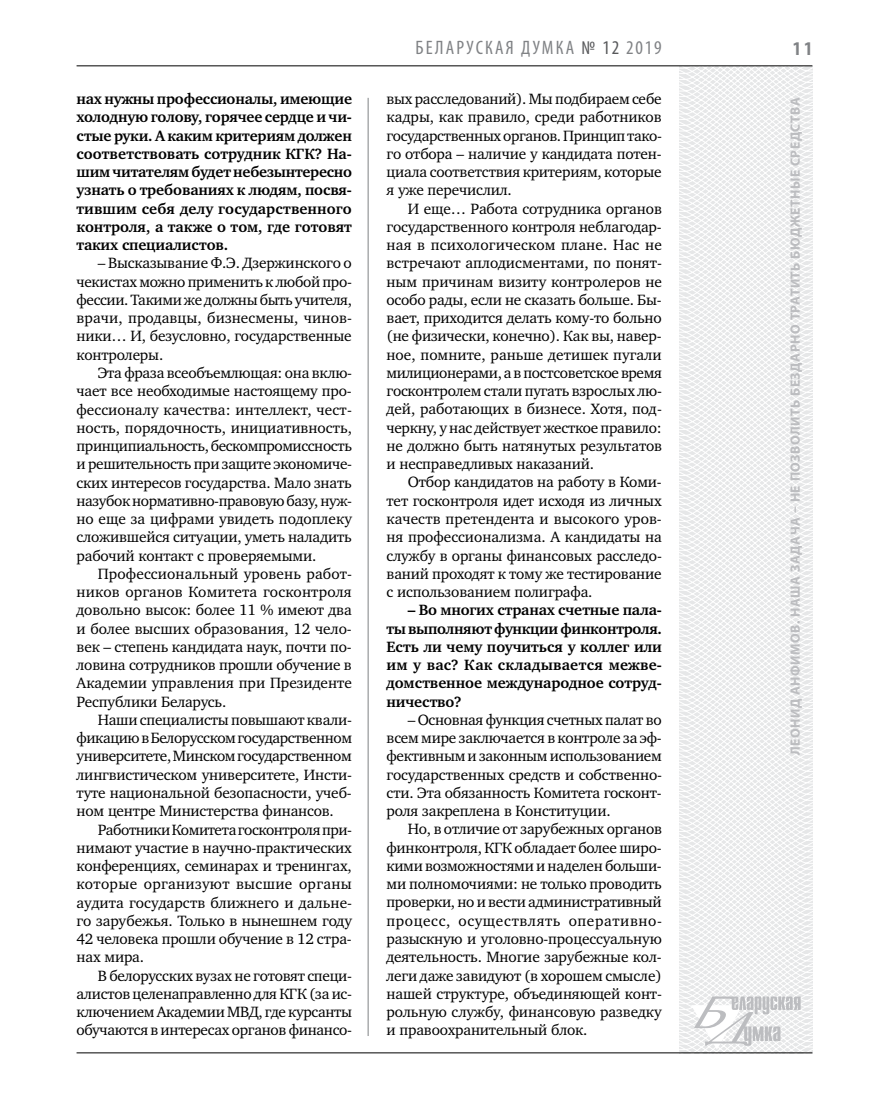
<style>
.page{position:relative;width:872px;height:1106px;background:#fff}
.page>*{position:absolute;margin:0;border:0;box-sizing:border-box;transform-origin:0 0}
.t1{font:condensed 19.5px "Myriad Pro";letter-spacing:.11em;color:#808285}
.t2{font:700 condensed 19.5px "Myriad Pro";color:#808285}
.t3{font:15.3px/18.3px "Charter C";letter-spacing:-.01em;color:#000;text-align:justify}
.t4{font:700 15.3px/18.3px "Charter C";letter-spacing:-.005em;color:#000;text-align:justify}
.t5{font:700 13.5px "Myriad Pro";letter-spacing:.04em;color:#bcbdc0}
.s1{color:#58595b}
</style>
<div class="page">
<hr style="left:368px;top:98px;width:1px;height:938px;background:#808285">
<svg style="left:621px;top:65px;width:192px;height:989px"></svg>
<svg style="left:691px;top:996px;width:109px;height:53px"></svg>
<hr style="left:77px;top:65px;width:735px;height:1px;background:#000">
<hr style="left:77px;top:1052px;width:735px;height:1px;background:#000">
<p class="t4" style="left:77px;top:90px;width:277px">нах нужны профессионалы, имеющие холодную голову, горячее сердце и чи&shy;стые руки. А каким критериям должен соответствовать сотрудник КГК? На&shy;шим читателям будет небезынтересно узнать о требованиях к людям, посвя&shy;тившим себя делу государственного контроля, а также о том, где готовят таких специалистов.</p>
<p class="t3" style="left:77px;top:254px;width:277px;text-indent:21px">– Высказывание Ф.Э. Дзержинского о чекистах можно применить к любой про&shy;фессии. Такими же должны быть учителя, врачи, продавцы, бизнесмены, чинов&shy;ники… И, безусловно, государственные контролеры.</p>
<p class="t3" style="left:77px;top:364px;width:277px;text-indent:21px">Эта фраза всеобъемлющая: она вклю&shy;чает все необходимые настоящему про&shy;фессионалу качества: интеллект, чест&shy;ность, порядочность, инициативность, принципиальность, бескомпромиссность и решительность при защите экономиче&shy;ских интересов государства. Мало знать назубок нормативно-правовую базу, нуж&shy;но еще за цифрами увидеть подоплеку сложившейся ситуации, уметь наладить рабочий контакт с проверяемыми.</p>
<p class="t3" style="left:77px;top:564px;width:277px;text-indent:21px">Профессиональный уровень работ&shy;ников органов Комитета госконтроля довольно высок: более 11 % имеют два и более высших образования, 12 чело&shy;век – степень кандидата наук, почти по&shy;ловина сотрудников прошли обучение в Академии управления при Президенте Республики Беларусь.</p>
<p class="t3" style="left:77px;top:710px;width:277px;text-indent:21px">Наши специалисты повышают квали&shy;фикацию в Белорусском государственном университете, Минском государственном лингвистическом университете, Инсти&shy;туте национальной безопасности, учеб&shy;ном центре Министерства финансов.</p>
<p class="t3" style="left:77px;top:820px;width:277px;text-indent:21px">Работники Комитета госконтроля при&shy;нимают участие в научно-практических конференциях, семинарах и тренингах, которые организуют высшие органы аудита государств ближнего и дальне&shy;го зарубежья. Только в нынешнем году 42 человека прошли обучение в 12 стра&shy;нах мира.</p>
<p class="t3" style="left:77px;top:966px;width:277px;text-indent:21px">В белорусских вузах не готовят специ&shy;алистов целенаправленно для КГК (за ис&shy;ключением Академии МВД, где курсанты обучаются в интересах органов финансо-</p>
<p class="t1" style="left:415px;top:36px;width:248px">БЕЛАРУСКАЯ ДУМКА <span class="s1">№ 12</span> 2019</p>
<p class="t2" style="left:793px;top:37px;width:21px">11</p>
<p class="t3" style="left:386px;top:90px;width:277px">вых расследований). Мы подбираем себе кадры, как правило, среди работников государственных органов. Принцип тако&shy;го отбора – наличие у кандидата потен&shy;циала соответствия критериям, которые я уже перечислил.</p>
<p class="t3" style="left:386px;top:199px;width:277px;text-indent:21px">И еще… Работа сотрудника органов государственного контроля неблагодар&shy;ная в психологическом плане. Нас не встречают аплодисментами, по понят&shy;ным причинам визиту контролеров не особо рады, если не сказать больше. Бы&shy;вает, приходится делать кому-то больно (не физически, конечно). Как вы, навер&shy;ное, помните, раньше детишек пугали милиционерами, а в постсоветское время госконтролем стали пугать взрослых лю&shy;дей, работающих в бизнесе. Хотя, под&shy;черкну, у нас действует жесткое правило: не должно быть натянутых результатов и несправедливых наказаний.</p>
<p class="t3" style="left:386px;top:473px;width:277px;text-indent:21px">Отбор кандидатов на работу в Коми&shy;тет госконтроля идет исходя из личных качеств претендента и высокого уров&shy;ня профессионализма. А кандидаты на службу в органы финансовых расследо&shy;ваний проходят к тому же тестирование с использованием полиграфа.</p>
<p class="t4" style="left:386px;top:601px;width:277px;text-indent:21px">– Во многих странах счетные пала&shy;ты выполняют функции финконтроля.<br>Есть ли чему поучиться у коллег или им у вас? Как складывается межве&shy;домственное международное сотруд&shy;ничество?</p>
<p class="t3" style="left:386px;top:710px;width:277px;text-indent:21px">– Основная функция счетных палат во всем мире заключается в контроле за эф&shy;фективным и законным использованием государственных средств и собственно&shy;сти. Эта обязанность Комитета госконт&shy;роля закреплена в Конституции.</p>
<p class="t3" style="left:386px;top:820px;width:277px;text-indent:21px">Но, в отличие от зарубежных органов финконтроля, КГК обладает более широ&shy;кими возможностями и наделен больши&shy;ми полномочиями: не только проводить проверки, но и вести административный процесс, осуществлять оперативно&shy;разыскную и уголовно-процессуальную деятельность. Многие зарубежные кол&shy;леги даже завидуют (в хорошем смысле) нашей структуре, объединяющей конт&shy;рольную службу, финансовую разведку и правоохранительный блок.</p>
<p class="t5" style="left:786px;top:755px;width:658px;rotate:-90deg">Леонид АНФИМОВ. Наша задача – не позволить бездарно тратить бюджетные средства</p>
</div>
